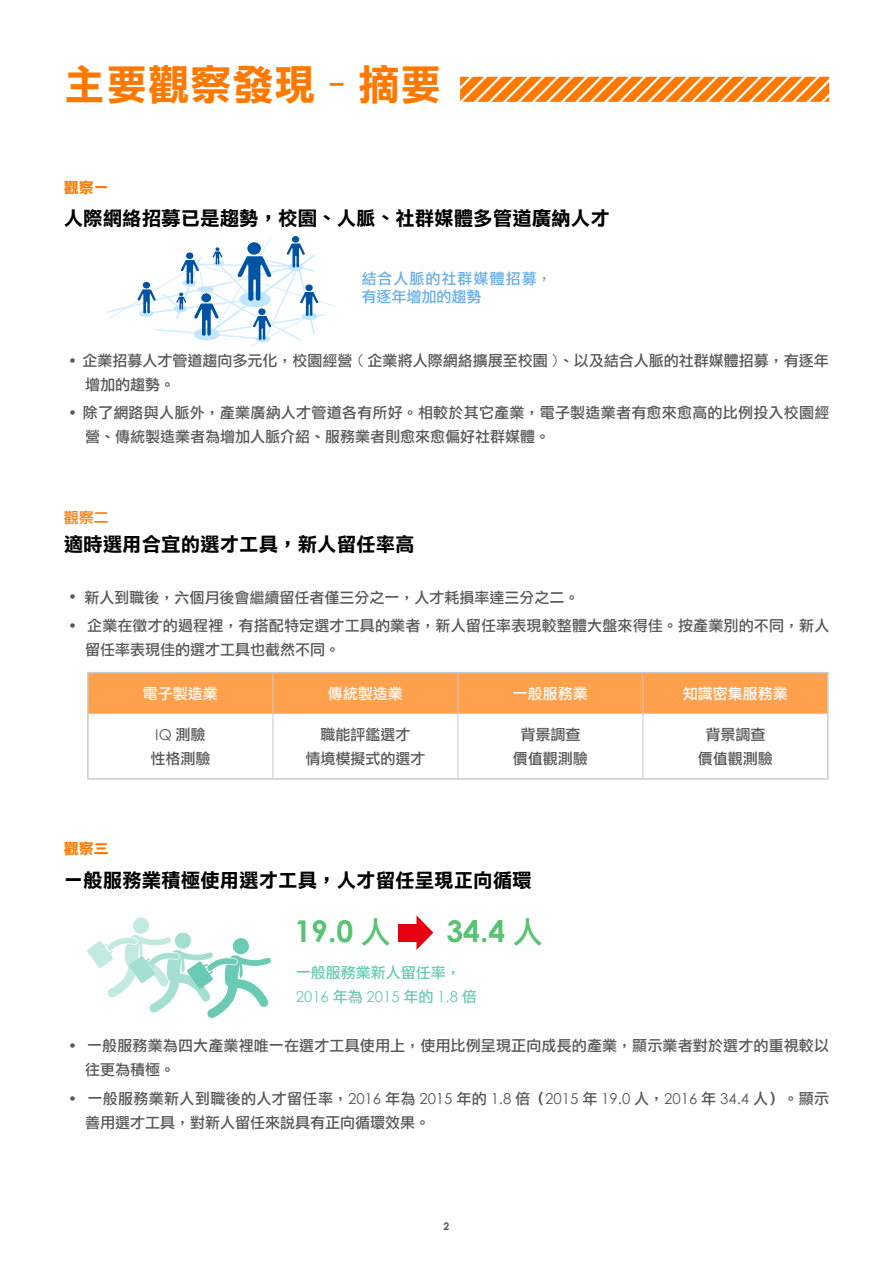
<style>
.page{position:relative;width:893px;height:1263px;background:#fff}
.page>*{position:absolute;margin:0;border:0;box-sizing:border-box;transform-origin:0 0}
.t1{font:42px "DF Li Hei Bd WIN BF";color:#ff7800}
.t2{font:700 30px "Century Gothic";color:#59c374}
.t3{font:19.5px "DF Li Hei Bd WIN BF";color:#000}
.t4{font:15px/24px "DF Li Hei Md WIN BF";color:#575757}
.t5{font:15px "DF Li Hei Md WIN BF";color:#fff}
.t6{font:15px/18px "DF Li Hei Md WIN BF";letter-spacing:.07em;color:#68aee8}
.t7{font:15px "Century Gothic";color:#69cab5}
.t8{font:15px "DF Li Hei Md WIN BF";color:#69cab5}
.t9{font:15px "DF Li Hei Bd WIN BF";color:#ff7800}
.t10{font:15px "Century Gothic";color:#595757}
.t11{font:15px "DF Li Hei Md WIN BF";color:#ff7800}
.t12{font:700 10.5px "Century Gothic";color:#595757}
.s1{font-family:"Century Gothic";font-weight:700;color:#595757}
.s2{font-family:"Century Gothic";font-weight:700}
.s3{font-family:"DF Li Hei Md WIN BF";color:#575757}
.s4{font-family:"DF Li Hei Md WIN BF";font-weight:400}
.s5{font-family:"DF Li Hei Md WIN BF"}
.s6{font-family:"Century Gothic";color:#595757}
</style>
<div class="page">
<svg style="left:460px;top:77px;width:369px;height:25px;background:#ff9639"></svg>
<div style="left:89px;top:673px;width:738px;height:40px;background:#ffa04d"></div>
<hr style="left:87px;top:672px;width:186px;height:1px;background:#c9caca">
<hr style="left:87px;top:673px;width:2px;height:40px;background:#c9caca">
<hr style="left:273px;top:672px;width:185px;height:1px;background:#c9caca">
<hr style="left:458px;top:672px;width:185px;height:1px;background:#c9caca">
<hr style="left:643px;top:672px;width:186px;height:1px;background:#c9caca">
<hr style="left:827px;top:673px;width:2px;height:40px;background:#c9caca">
<hr style="left:87px;top:713px;width:2px;height:65px;background:#c9caca">
<hr style="left:827px;top:713px;width:2px;height:65px;background:#c9caca">
<hr style="left:87px;top:778px;width:186px;height:2px;background:#c9caca">
<hr style="left:273px;top:778px;width:185px;height:2px;background:#c9caca">
<hr style="left:458px;top:778px;width:185px;height:2px;background:#c9caca">
<hr style="left:643px;top:778px;width:186px;height:2px;background:#c9caca">
<hr style="left:273px;top:673px;width:1px;height:40px;background:#c9caca">
<hr style="left:457px;top:673px;width:1px;height:40px;background:#c9caca">
<hr style="left:642px;top:673px;width:1px;height:40px;background:#c9caca">
<hr style="left:89px;top:713px;width:184px;height:1px;background:#c9caca">
<hr style="left:273px;top:713px;width:185px;height:1px;background:#c9caca">
<hr style="left:273px;top:714px;width:1px;height:64px;background:#c9caca">
<hr style="left:458px;top:713px;width:185px;height:1px;background:#c9caca">
<hr style="left:457px;top:714px;width:1px;height:64px;background:#c9caca">
<hr style="left:643px;top:713px;width:184px;height:1px;background:#c9caca">
<hr style="left:642px;top:714px;width:1px;height:64px;background:#c9caca">
<svg style="left:87px;top:917px;width:184px;height:101px"></svg>
<div style="left:398px;top:924px;width:22px;height:17px;background:#e60012"></div>
<svg style="left:416px;top:915px;width:17px;height:35px"></svg>
<svg style="left:106px;top:237px;width:231px;height:110px"></svg>
<h1 class="t1" style="left:64px;top:64px;width:380px">主要觀察發現 - 摘要</h1>
<p class="t9" style="left:64px;top:180px;width:46px">觀察一</p>
<h3 class="t3" style="left:64px;top:209px;width:548px">人際網絡招募已是趨勢，校園、人脈、社群媒體多管道廣納人才</h3>
<p class="t6" style="left:361px;top:270px;width:192px">結合人脈的社群媒體招募，有逐年增加的趨勢</p>
<p class="t4" style="left:85px;top:349px;width:745px;text-indent:-17px"><span class="s1">•</span> 企業招募人才管道趨向多元化，校園經營 ( 企業將人際網絡擴展至校園 )、以及結合人脈的社群媒體招募，有逐年增加的趨勢。</p>
<p class="t4" style="left:85px;top:401px;width:746px;text-indent:-17px"><span class="s1">•</span> 除了網路與人脈外，產業廣納人才管道各有所好。相較於其它產業，電子製造業者有愈來愈高的比例投入校園經營、傳統製造業者為增加人脈介紹、服務業者則愈來愈偏好社群媒體。</p>
<p class="t11" style="left:64px;top:510px;width:46px">觀察二</p>
<h3 class="t3" style="left:64px;top:534px;width:353px">適時選用合宜的選才工具，新人留任率高</h3>
<p class="t4" style="left:68px;top:585px;width:513px"><span class="s2">•</span> 新人到職後，六個月後會繼續留任者僅三分之一，人才耗損率達三分之二。</p>
<p class="t4" style="left:85px;top:613px;width:746px;text-indent:-17px"><span class="s2">•</span> 企業在徵才的過程裡，有搭配特定選才工具的業者，新人留任率表現較整體大盤來得佳。按產業別的不同，新人留任率表現佳的選才工具也截然不同。</p>
<p class="t5" style="left:143px;top:686px;width:76px">電子製造業</p>
<p class="t5" style="left:328px;top:686px;width:76px">傳統製造業</p>
<p class="t5" style="left:513px;top:686px;width:76px">一般服務業</p>
<p class="t5" style="left:683px;top:686px;width:106px">知識密集服務業</p>
<p class="t10" style="left:155px;top:724px;width:52px">IQ <span class="s3">測驗</span></p>
<p class="t4" style="left:150px;top:746px;width:61px">性格測驗</p>
<p class="t4" style="left:305px;top:722px;width:121px;text-align:center">職能評鑑選才<br>情境模擬式的選才</p>
<p class="t4" style="left:513px;top:722px;width:76px;text-align:center">背景調查價值觀測驗</p>
<p class="t4" style="left:698px;top:722px;width:76px;text-align:center">背景調查價值觀測驗</p>
<p class="t9" style="left:64px;top:841px;width:46px">觀察三</p>
<h3 class="t3" style="left:64px;top:870px;width:470px">一般服務業積極使用選才工具，人才留任呈現正向循環</h3>
<h2 class="t2" style="left:294px;top:908px;width:98px">19.0 <span class="s4">人</span></h2>
<h2 class="t2" style="left:446px;top:908px;width:98px">34.4 <span class="s4">人</span></h2>
<p class="t8" style="left:296px;top:965px;width:166px">一般服務業新人留任率，</p>
<p class="t7" style="left:296px;top:986px;width:183px">2016 <span class="s5">年為</span> 2015 <span class="s5">年的</span> 1.8 <span class="s5">倍</span></p>
<p class="t4" style="left:85px;top:1034px;width:746px;text-indent:-17px"><span class="s2">•</span> 一般服務業為四大產業裡唯一在選才工具使用上，使用比例呈現正向成長的產業，顯示業者對於選才的重視較以往更為積極。</p>
<p class="t4" style="left:85px;top:1086px;width:746px;text-indent:-17px"><span class="s2">•</span> 一般服務業新人到職後的人才留任率，<span class="s6">2016</span> 年為 <span class="s6">2015</span> 年的 <span class="s6">1.8</span> 倍（<span class="s6">2015</span> 年 <span class="s6">19.0</span> 人，<span class="s6">2016</span> 年 <span class="s6">34.4</span> 人）。顯示善用選才工具，對新人留任來說具有正向循環效果。</p>
<p class="t12" style="left:444px;top:1218px;width:7px">2</p>
</div>
